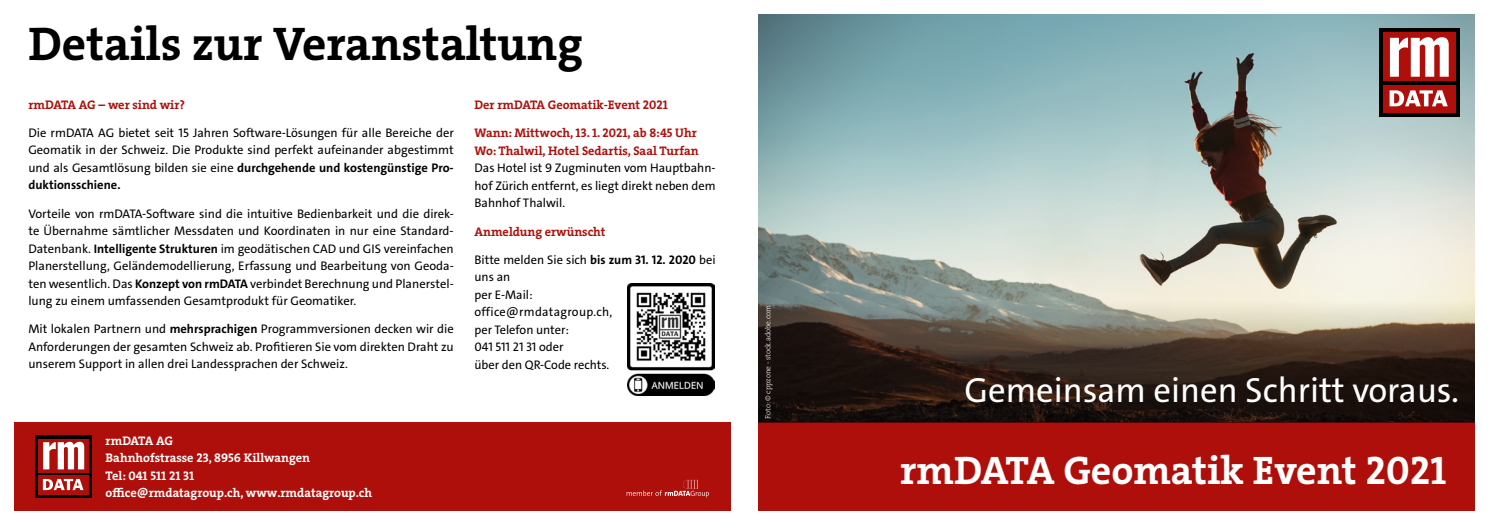
<style>
.page{position:relative;width:1489px;height:527px;background:#fff}
.page>*{position:absolute;margin:0;border:0;box-sizing:border-box;transform-origin:0 0}
.t1{font:47.5px "The Serif LP7 Bld";color:#000}
.t2{font:40px "The Serif LP7 Bld";color:#fff}
.t3{font:35px "The Sans C4 s";color:#fff}
.t4{font:12.5px/17.5px "The Sans C4 s";color:#000;text-align:justify}
.t5{font:12.5px/17.5px "The Serif LP7 Bld";color:#ae0f0a}
.t6{font:12.5px/17.5px "The Serif LP7 Bld";color:#fff}
.t7{font:7.5px "The Serif LP3 Lig";color:#fff}
.s1{font-weight:700}
</style>
<div class="page">
<img style="left:758px;top:14px;width:716px;height:287px">
<div style="left:14px;top:422px;width:716px;height:88px;background:#ae0f0a"></div>
<div style="left:36px;top:435px;width:56px;height:62px;background:linear-gradient(to right,#000,#000)"></div>
<div style="left:38px;top:438px;width:51px;height:34px;background:#ae0f0a"></div>
<svg style="left:38px;top:475px;width:51px;height:19px"></svg>
<svg style="left:43px;top:441px;width:41px;height:28px"></svg>
<svg style="left:43px;top:478px;width:40px;height:11px"></svg>
<div style="left:1378px;top:28px;width:81px;height:89px;background:#000"></div>
<div style="left:1383px;top:33px;width:72px;height:48px;background:#ae0f0a"></div>
<div style="left:1383px;top:85px;width:72px;height:28px;background:#ae0f0a"></div>
<svg style="left:1389px;top:37px;width:59px;height:40px"></svg>
<svg style="left:1389px;top:90px;width:58px;height:16px"></svg>
<div style="left:758px;top:422px;width:716px;height:88px;background:#ae0f0a"></div>
<svg style="left:626px;top:479px;width:83px;height:18px"></svg>
<svg style="left:758px;top:301px;width:716px;height:121px;background:#493e35"></svg>
<img style="left:627px;top:283px;width:87px;height:111px">
<h1 class="t1" style="left:28px;top:12px;width:556px">Details zur Veranstaltung</h1>
<p class="t5" style="left:28px;top:95px;width:158px">rmDATA AG – wer sind wir?</p>
<p class="t4" style="left:28px;top:124px;width:427px">Die rmDATA AG bietet seit 15 Jahren Software-Lösungen für alle Bereiche der Geomatik in der Schweiz. Die Produkte sind perfekt aufeinander abgestimmt und als Gesamtlösung bilden sie eine <span class="s1">durchgehende und kostengünstige Pro&shy;duktionsschiene.</span></p>
<p class="t4" style="left:28px;top:204px;width:427px">Vorteile von rmDATA-Software sind die intuitive Bedienbarkeit und die direk&shy;te Übernahme sämtlicher Messdaten und Koordinaten in nur eine Standard-Datenbank. <span class="s1">Intelligente Strukturen</span> im geodätischen CAD und GIS vereinfachen Planerstellung, Geländemodellierung, Erfassung und Bearbeitung von Geoda&shy;ten wesentlich. Das <span class="s1">Konzept von rmDATA</span> verbindet Berechnung und Planerstel&shy;lung zu einem umfassenden Gesamtprodukt für Geomatiker.</p>
<p class="t4" style="left:28px;top:320px;width:427px">Mit lokalen Partnern und <span class="s1">mehrsprachigen</span> Programmversionen decken wir die Anforderungen der gesamten Schweiz ab. Profitieren Sie vom direkten Draht zu unserem Support in allen drei Landessprachen der Schweiz.</p>
<p class="t5" style="left:474px;top:96px;width:195px">Der rmDATA Geomatik-Event 2021</p>
<p class="t5" style="left:474px;top:124px;width:226px">Wann: Mittwoch, 13. 1. 2021, ab 8:45 Uhr<br>Wo: Thalwil, Hotel Sedartis, Saal Turfan</p>
<p class="t4" style="left:474px;top:159px;width:242px">Das Hotel ist 9 Zugminuten vom Hauptbahn&shy;hof Zürich entfernt, es liegt direkt neben dem Bahnhof Thalwil.</p>
<p class="t5" style="left:474px;top:222px;width:132px">Anmeldung erwünscht</p>
<p class="t4" style="left:474px;top:250px;width:242px;text-align:left">Bitte melden Sie sich <span class="s1">bis zum 31. 12. 2020</span> bei uns an<br>per E-Mail:<br>office@rmdatagroup.ch,<br>per Telefon unter:<br>041 511 21 31 oder<br>über den QR-Code rechts.</p>
<p class="t6" style="left:106px;top:431px;width:268px">rmDATA AG<br>Bahnhofstrasse 23, 8956 Killwangen<br>Tel: 041 511 21 31<br>office@rmdatagroup.ch, www.rmdatagroup.ch</p>
<p class="t7" style="left:763px;top:418px;width:115px;rotate:-90deg">Foto: © cppzone - stock.adobe.com</p>
<h3 class="t3" style="left:964px;top:367px;width:496px">Gemeinsam einen Schritt voraus.</h3>
<h2 class="t2" style="left:900px;top:443px;width:548px">rmDATA Geomatik Event 2021</h2>
</div>
